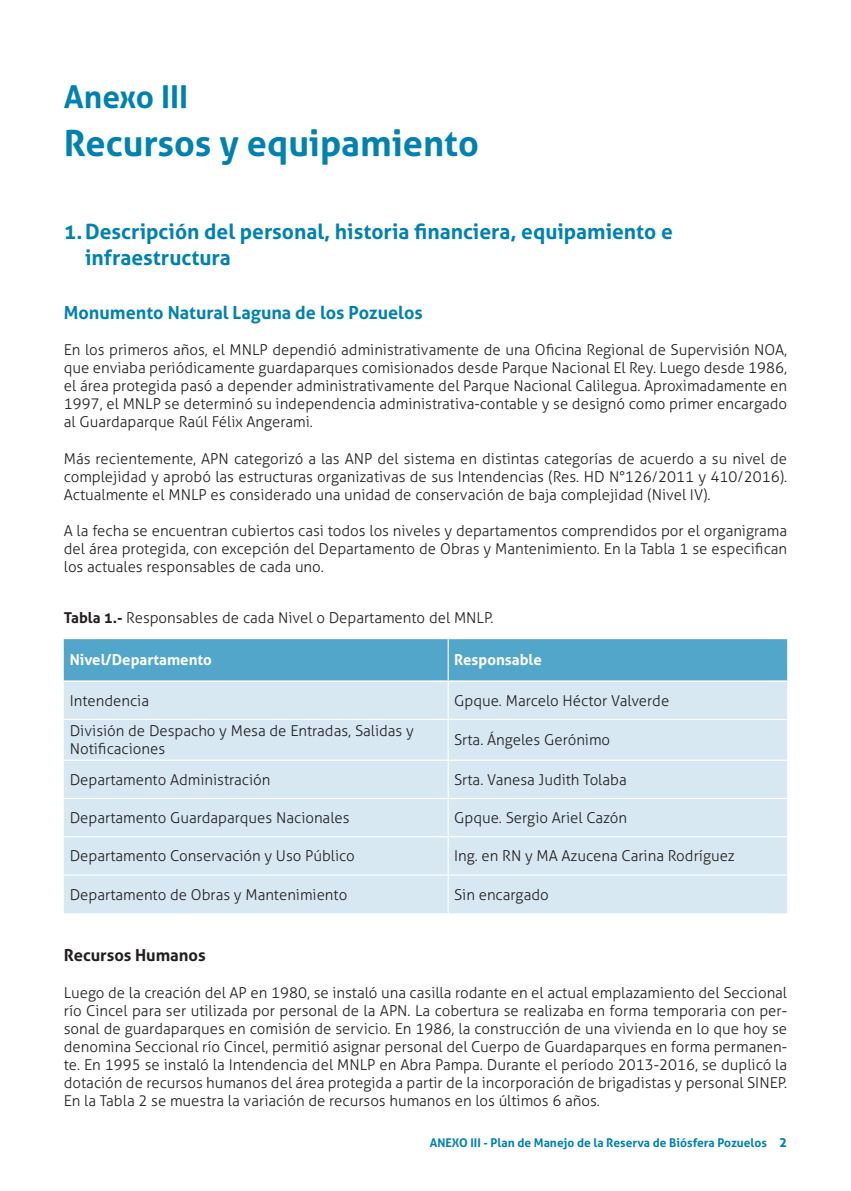
<style>
.page{position:relative;width:851px;height:1191px;background:#fff}
.page>*{position:absolute;margin:0;border:0;box-sizing:border-box;transform-origin:0 0}
.t1{font:700 36px "Aller";color:#0082b0}
.t2{font:700 31.5px "Aller";color:#0082b0}
.t3{font:700 21px/25.5px "Aller";color:#0082b0}
.t4{font:700 18px "Aller";color:#0082b0}
.t5{font:700 16.5px "Aller";color:#231f20}
.t6{font:300 15px/18px "Aller";color:#231f20;text-align:justify}
.t7{font:700 15px "Aller";color:#fff}
.t8{font:700 12px "Aller";color:#0082b0}
.s1{font-weight:700}
.s2{font-size:13.5px}
</style>
<div class="page">
<div style="left:64px;top:639px;width:723px;height:41px;background:#52a6ca"></div>
<div style="left:64px;top:682px;width:723px;height:231px;background:#d8e8f2"></div>
<hr style="left:447px;top:639px;width:1px;height:41px;background:#fff">
<hr style="left:447px;top:682px;width:1px;height:37px;background:#fff">
<hr style="left:64px;top:719px;width:384px;height:1px;background:#fff">
<hr style="left:448px;top:719px;width:339px;height:1px;background:#fff">
<hr style="left:447px;top:720px;width:1px;height:39px;background:#fff">
<hr style="left:64px;top:759px;width:384px;height:2px;background:#fff">
<hr style="left:448px;top:759px;width:339px;height:2px;background:#fff">
<hr style="left:447px;top:761px;width:1px;height:37px;background:#fff">
<hr style="left:64px;top:798px;width:384px;height:1px;background:#fff">
<hr style="left:448px;top:798px;width:339px;height:1px;background:#fff">
<hr style="left:447px;top:799px;width:1px;height:37px;background:#fff">
<hr style="left:64px;top:836px;width:384px;height:1px;background:#fff">
<hr style="left:448px;top:836px;width:339px;height:1px;background:#fff">
<hr style="left:447px;top:837px;width:1px;height:37px;background:#fff">
<hr style="left:64px;top:874px;width:384px;height:1px;background:#fff">
<hr style="left:448px;top:874px;width:339px;height:1px;background:#fff">
<hr style="left:447px;top:875px;width:1px;height:38px;background:#fff">
<h2 class="t2" style="left:64px;top:78px;width:126px">Anexo III</h2>
<h1 class="t1" style="left:64px;top:121px;width:416px">Recursos y equipamiento</h1>
<h3 class="t3" style="left:85px;top:219px;width:589px;text-indent:-21px">1. Descripción del personal, historia financiera, equipamiento e infraestructura</h3>
<p class="t4" style="left:64px;top:302px;width:360px">Monumento Natural Laguna de los Pozuelos</p>
<p class="t6" style="left:64px;top:341px;width:724px">En los primeros años, el MNLP dependió administrativamente de una Oficina Regional de Supervisión NOA, que enviaba periódicamente guardaparques comisionados desde Parque Nacional El Rey. Luego desde 1986, el área protegida pasó a depender administrativamente del Parque Nacional Calilegua. Aproximadamente en 1997, el MNLP se determinó su independencia administrativa-contable y se designó como primer encargado al Guardaparque Raúl Félix Angerami.</p>
<p class="t6" style="left:64px;top:449px;width:724px">Más recientemente, APN categorizó a las ANP del sistema en distintas categorías de acuerdo a su nivel de complejidad y aprobó las estructuras organizativas de sus Intendencias (Res. HD N°126/2011 y 410/2016).<br>Actualmente el MNLP es considerado una unidad de conservación de baja complejidad (Nivel IV).</p>
<p class="t6" style="left:64px;top:521px;width:724px">A la fecha se encuentran cubiertos casi todos los niveles y departamentos comprendidos por el organigrama del área protegida, con excepción del Departamento de Obras y Mantenimiento. En la Tabla 1 se especifican los actuales responsables de cada uno.</p>
<p class="t6" style="left:64px;top:608px;width:431px"><span class="s1">Tabla 1.-</span> Responsables de cada Nivel o Departamento del MNLP.</p>
<p class="t7" style="left:70px;top:651px;width:144px">Nivel/Departamento</p>
<p class="t7" style="left:454px;top:651px;width:89px">Responsable</p>
<p class="t6" style="left:70px;top:691px;width:81px">Intendencia</p>
<p class="t6" style="left:454px;top:691px;width:217px">Gpque. Marcelo Héctor Valverde</p>
<p class="t6" style="left:70px;top:721px;width:345px">División de Despacho y Mesa de Entradas, Salidas y<br>Notificaciones</p>
<p class="t6" style="left:454px;top:730px;width:157px">Srta. Ángeles Gerónimo</p>
<p class="t6" style="left:70px;top:770px;width:202px">Departamento Administración</p>
<p class="t6" style="left:454px;top:770px;width:174px">Srta. Vanesa Judith Tolaba</p>
<p class="t6" style="left:70px;top:808px;width:281px">Departamento Guardaparques Nacionales</p>
<p class="t6" style="left:454px;top:808px;width:174px">Gpque. Sergio Ariel Cazón</p>
<p class="t6" style="left:70px;top:847px;width:286px">Departamento Conservación y Uso Público</p>
<p class="t6" style="left:454px;top:847px;width:282px">Ing. en RN y MA Azucena Carina Rodríguez</p>
<p class="t6" style="left:70px;top:885px;width:279px">Departamento de Obras y Mantenimiento</p>
<p class="t6" style="left:454px;top:885px;width:96px">Sin encargado</p>
<p class="t5" style="left:64px;top:945px;width:143px">Recursos Humanos</p>
<p class="t6" style="left:64px;top:983px;width:724px">Luego de la creación del AP en 1980, se instaló una casilla rodante en el actual emplazamiento del Seccional río Cincel para ser utilizada por personal de la APN. La cobertura se realizaba en forma temporaria con per&shy;sonal de guardaparques en comisión de servicio. En 1986, la construcción de una vivienda en lo que hoy se denomina Seccional río Cincel, permitió asignar personal del Cuerpo de Guardaparques en forma permanen&shy;te. En 1995 se instaló la Intendencia del MNLP en Abra Pampa. Durante el período 2013-2016, se duplicó la dotación de recursos humanos del área protegida a partir de la incorporación de brigadistas y personal SINEP.<br>En la Tabla 2 se muestra la variación de recursos humanos en los últimos 6 años.</p>
<p class="t8" style="left:430px;top:1135px;width:359px">ANEXO III - Plan de Manejo de la Reserva de Biósfera Pozuelos <span class="s2">2</span></p>
</div>
